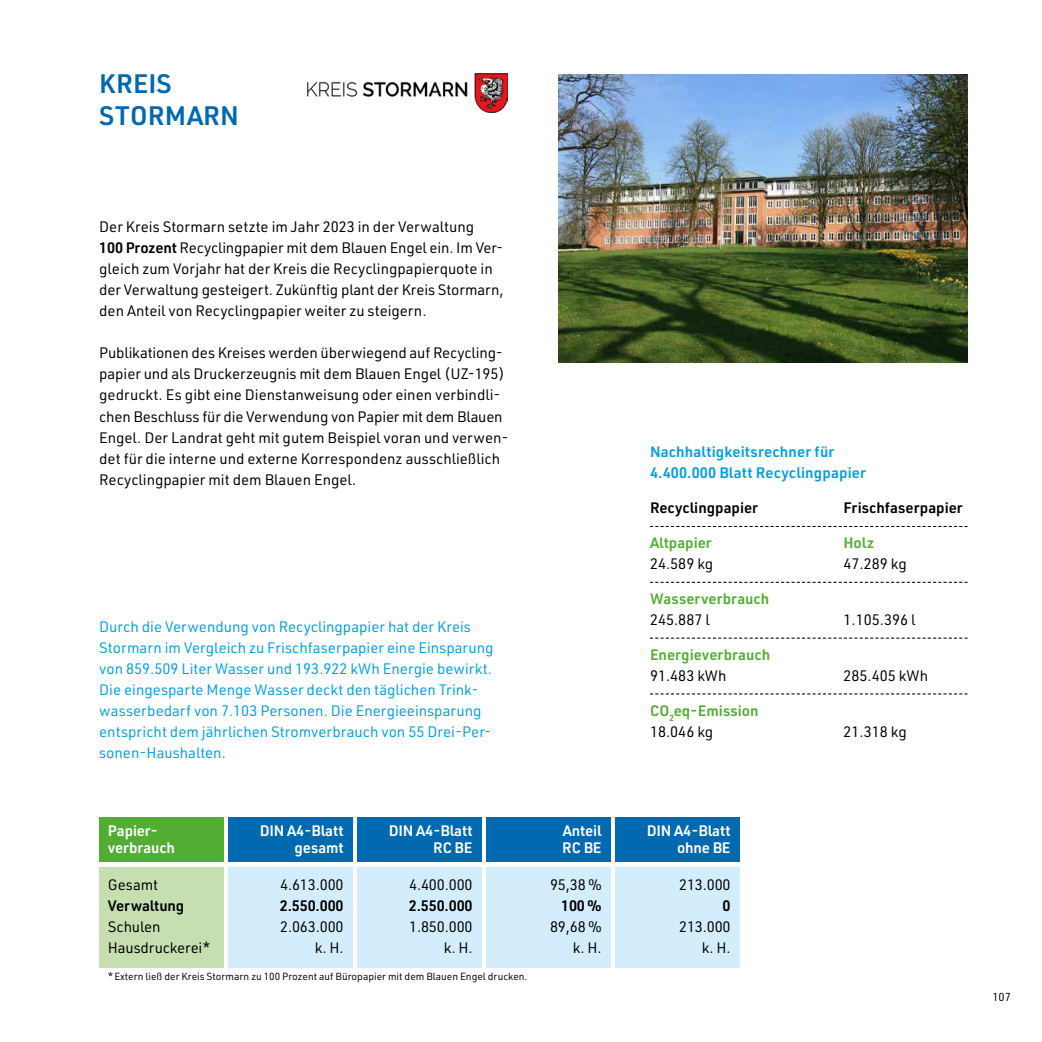
<style>
.page{position:relative;width:1042px;height:1042px;background:#fff}
.page>*{position:absolute;margin:0;border:0;box-sizing:border-box;transform-origin:0 0}
.t1{font:600 26.25px/31.5px "URWDIN";letter-spacing:.005em;color:#0069af}
.t2{font:14.88px/21px "URWDIN";color:#000;text-align:right}
.t3{font:14.88px/21px "URWDIN";color:#009fe3}
.t4{font:600 14.88px/17.5px "URWDIN";letter-spacing:-.01em;color:#fff;text-align:right}
.t5{font:600 14.88px/21px "URWDIN";color:#52ae32}
.t6{font:600 14.88px "URWDIN";color:#000}
.t7{font:600 14.88px/21px "URWDIN";letter-spacing:.01em;color:#009fe3}
.t8{font:11.38px "URWDIN";color:#000}
.t9{font:10.15px "URWDIN";color:#000}
.s1{font-weight:600}
.s2{font-weight:400;color:#000}
</style>
<div class="page">
<img style="left:558px;top:74px;width:409px;height:288px">
<img style="left:307px;top:73px;width:201px;height:39px">
<div style="left:99px;top:817px;width:124px;height:45px;background:#52ae32"></div>
<div style="left:228px;top:817px;width:124px;height:45px;background:#0069af"></div>
<div style="left:357px;top:817px;width:124px;height:45px;background:#0069af"></div>
<div style="left:486px;top:817px;width:124px;height:45px;background:#0069af"></div>
<div style="left:615px;top:817px;width:124px;height:45px;background:#0069af"></div>
<div style="left:99px;top:867px;width:124px;height:100px;background:#c7dfb0"></div>
<div style="left:228px;top:867px;width:124px;height:100px;background:#d4edfc"></div>
<div style="left:357px;top:867px;width:124px;height:100px;background:#d4edfc"></div>
<div style="left:486px;top:867px;width:124px;height:100px;background:#d4edfc"></div>
<div style="left:615px;top:867px;width:124px;height:100px;background:#d4edfc"></div>
<svg style="left:650px;top:526px;width:317px;height:1px"></svg>
<svg style="left:650px;top:582px;width:317px;height:1px"></svg>
<svg style="left:650px;top:637px;width:317px;height:1px"></svg>
<svg style="left:650px;top:693px;width:317px;height:1px"></svg>
<h1 class="t1" style="left:99px;top:67px;width:141px">KREIS<br>STORMARN</h1>
<p class="t2" style="left:99px;top:216px;width:406px;text-align:left">Der Kreis Stormarn setzte im Jahr 2023 in der Verwaltung<br><span class="s1">100 Prozent</span> Recyclingpapier mit dem Blauen Engel ein. Im Ver&shy;gleich zum Vorjahr hat der Kreis die Recyclingpapierquote in der Verwaltung gesteigert. Zukünftig plant der Kreis Stormarn, den Anteil von Recyclingpapier weiter zu steigern.</p>
<p class="t2" style="left:99px;top:342px;width:411px;text-align:left">Publikationen des Kreises werden überwiegend auf Recycling&shy;papier und als Druckerzeugnis mit dem Blauen Engel (UZ-195) gedruckt. Es gibt eine Dienstanweisung oder einen verbindli&shy;chen Beschluss für die Verwendung von Papier mit dem Blauen Engel. Der Landrat geht mit gutem Beispiel voran und verwen&shy;det für die interne und externe Korrespondenz ausschließlich Recyclingpapier mit dem Blauen Engel.</p>
<p class="t3" style="left:99px;top:616px;width:396px">Durch die Verwendung von Recyclingpapier hat der Kreis Stormarn im Vergleich zu Frischfaserpapier eine Einsparung von 859.509 Liter Wasser und 193.922 kWh Energie bewirkt.<br>Die eingesparte Menge Wasser deckt den täglichen Trink&shy;wasserbedarf von 7.103 Personen. Die Energieeinsparung entspricht dem jährlichen Stromverbrauch von 55 Drei-Per&shy;sonen-Haushalten.</p>
<p class="t4" style="left:108px;top:821px;width:69px;text-align:left">Papier&shy;verbrauch</p>
<p class="t2" style="left:108px;top:873px;width:52px">Gesamt</p>
<p class="t6" style="left:108px;top:895px;width:78px">Verwaltung</p>
<p class="t2" style="left:108px;top:915px;width:104px;text-align:left">Schulen<br>Hausdruckerei*</p>
<p class="t4" style="left:389px;top:821px;width:85px">DIN A4-Blatt<br>RC BE</p>
<p class="t2" style="left:409px;top:873px;width:65px">4.400.000</p>
<p class="t6" style="left:409px;top:895px;width:65px">2.550.000</p>
<p class="t2" style="left:409px;top:915px;width:65px">1.850.000 k. H.</p>
<p class="t4" style="left:260px;top:821px;width:85px">DIN A4-Blatt gesamt</p>
<p class="t2" style="left:280px;top:873px;width:65px">4.613.000</p>
<p class="t6" style="left:280px;top:895px;width:65px">2.550.000</p>
<p class="t2" style="left:280px;top:915px;width:65px">2.063.000 k. H.</p>
<p class="t9" style="left:108px;top:969px;width:421px">*Extern ließ der Kreis Stormarn zu 100 Prozent auf Büropapier mit dem Blauen Engel drucken.</p>
<p class="t4" style="left:562px;top:821px;width:41px;text-align:left">Anteil<br>RC BE</p>
<p class="t2" style="left:550px;top:873px;width:53px">95,38 %</p>
<p class="t6" style="left:561px;top:895px;width:42px">100 %</p>
<p class="t2" style="left:550px;top:915px;width:53px">89,68 % k. H.</p>
<p class="t7" style="left:650px;top:441px;width:217px">Nachhaltigkeitsrechner für<br>4.400.000 Blatt Recyclingpapier</p>
<p class="t6" style="left:650px;top:498px;width:110px">Recyclingpapier</p>
<p class="t6" style="left:843px;top:498px;width:121px">Frischfaserpapier</p>
<p class="t5" style="left:650px;top:532px;width:63px">Altpapier</p>
<p class="t5" style="left:843px;top:532px;width:32px">Holz</p>
<p class="t2" style="left:650px;top:553px;width:65px">24.589 kg</p>
<p class="t2" style="left:843px;top:553px;width:65px">47.289 kg</p>
<p class="t5" style="left:650px;top:588px;width:121px">Wasserverbrauch</p>
<p class="t2" style="left:650px;top:609px;width:61px">245.887 l</p>
<p class="t2" style="left:843px;top:609px;width:73px">1.105.396 l</p>
<p class="t5" style="left:650px;top:644px;width:122px">Energieverbrauch</p>
<p class="t2" style="left:650px;top:665px;width:78px">91.483 kWh</p>
<p class="t2" style="left:843px;top:665px;width:86px">285.405 kWh</p>
<p class="t5" style="left:650px;top:700px;width:110px">CO<sub>2</sub>eq-Emission<br><span class="s2">18.046 kg</span></p>
<p class="t2" style="left:843px;top:721px;width:65px">21.318 kg</p>
<p class="t4" style="left:647px;top:821px;width:85px">DIN A4-Blatt ohne BE</p>
<p class="t2" style="left:679px;top:873px;width:53px">213.000</p>
<p class="t6" style="left:722px;top:895px;width:10px">0</p>
<p class="t2" style="left:679px;top:915px;width:53px">213.000 k. H.</p>
<p class="t8" style="left:992px;top:989px;width:20px">107</p>
</div>
